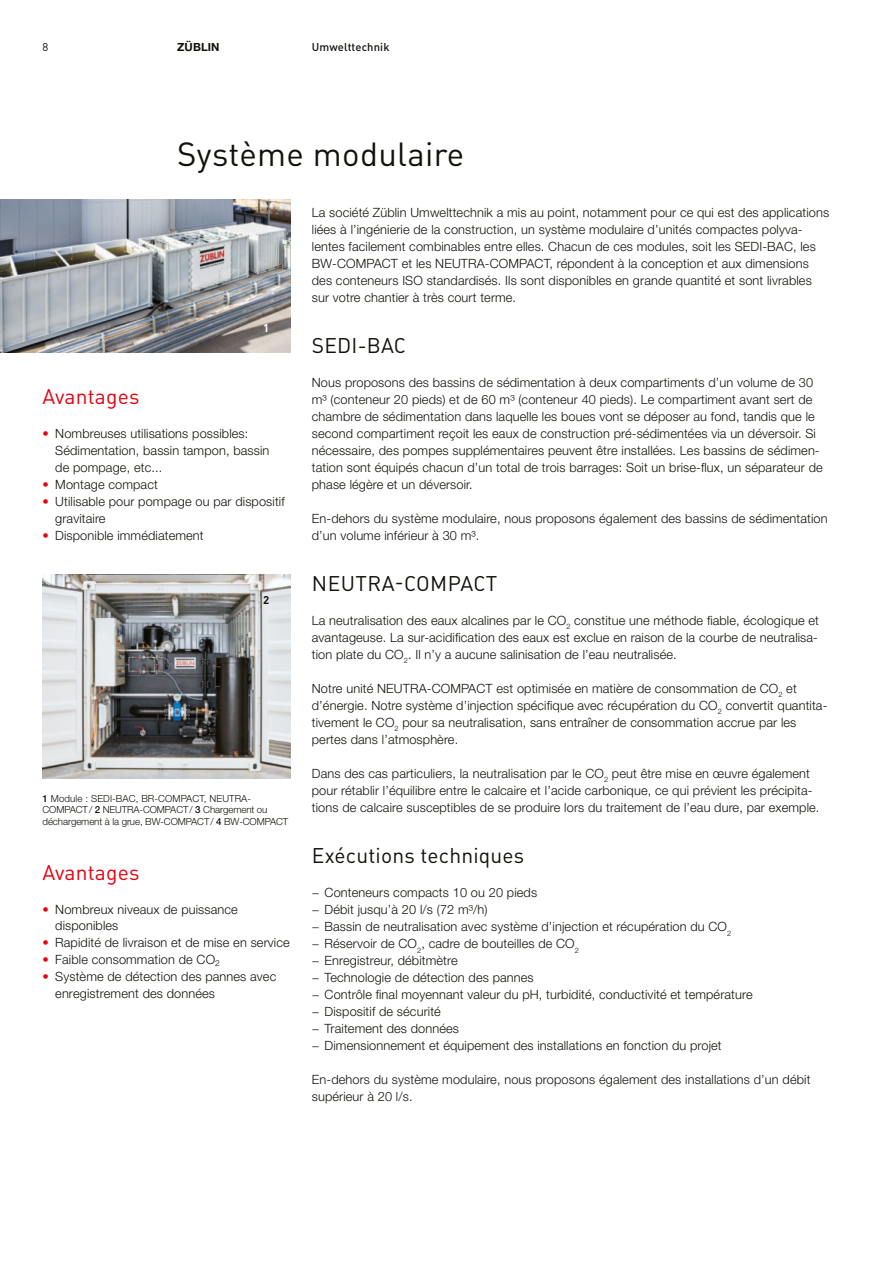
<style>
.page{position:relative;width:893px;height:1263px;background:#fff}
.page>*{position:absolute;margin:0;border:0;box-sizing:border-box;transform-origin:0 0}
.t1{font:33px "DIN Pro";letter-spacing:.01em;color:#12120d}
.t2{font:21px "DIN Pro";letter-spacing:.01em;color:#12120d}
.t3{font:21px "DIN Pro";letter-spacing:.01em;color:#e7000e}
.t4{font:300 12.75px/17px "Helvetica Neue LT Pro";letter-spacing:.01em;color:#12120d}
.t5{font:500 11.25px "DIN Pro";letter-spacing:.01em;color:#12120d}
.t6{font:700 11.25px "Helvetica Neue LT Pro";letter-spacing:.01em;color:#12120d}
.t7{font:11.25px "DIN Pro";color:#12120d}
.t8{font:700 11.25px "DIN Pro";color:#fff}
.t9{font:700 11.25px "DIN Pro";color:#12120d}
.t10{font:300 9.75px/11.2px "Helvetica Neue LT Pro";letter-spacing:-.01em;color:#12120d}
.s1{color:#e7000e}
.s2{font-weight:500}
</style>
<div class="page">
<img style="left:43px;top:574px;width:248px;height:204px">
<img style="left:0;top:200px;width:291px;height:153px">
<p class="t7" style="left:43px;top:39px;width:7px">8</p>
<p class="t6" style="left:177px;top:40px;width:44px">ZÜBLIN</p>
<p class="t5" style="left:312px;top:39px;width:79px">Umwelttechnik</p>
<h1 class="t1" style="left:177px;top:131px;width:289px">Système modulaire</h1>
<p class="t8" style="left:263px;top:320px;width:8px">1</p>
<h2 class="t3" style="left:43px;top:382px;width:98px">Avantages</h2>
<p class="t4" style="left:55px;top:425px;width:216px;text-indent:-13px"><span class="s1">•</span> Nombreuses utilisations possibles:<br>Sédimentation, bassin tampon, bassin de pompage, etc...</p>
<p class="t4" style="left:43px;top:476px;width:117px"><span class="s1">•</span> Montage compact</p>
<p class="t4" style="left:55px;top:493px;width:231px;text-indent:-13px"><span class="s1">•</span> Utilisable pour pompage ou par dispositif gravitaire</p>
<p class="t4" style="left:43px;top:527px;width:163px"><span class="s1">•</span> Disponible immédiatement</p>
<p class="t9" style="left:263px;top:592px;width:8px">2</p>
<p class="t10" style="left:43px;top:793px;width:247px"><span class="s2">1</span> Module : SEDI-BAC, BR-COMPACT, NEUTRA-<br>COMPACT/ <span class="s2">2</span> NEUTRA-COMPACT/ <span class="s2">3</span> Chargement ou déchargement à la grue, BW-COMPACT/ <span class="s2">4</span> BW-COMPACT</p>
<h2 class="t3" style="left:43px;top:858px;width:98px">Avantages</h2>
<p class="t4" style="left:55px;top:900px;width:184px;text-indent:-13px"><span class="s1">•</span> Nombreux niveaux de puissance disponibles</p>
<p class="t4" style="left:43px;top:934px;width:249px"><span class="s1">•</span> Rapidité de livraison et de mise en service</p>
<p class="t4" style="left:43px;top:951px;width:179px"><span class="s1">•</span> Faible consommation de CO<sub>2</sub></p>
<p class="t4" style="left:55px;top:967px;width:223px;text-indent:-13px"><span class="s1">•</span> Système de détection des pannes avec enregistrement des données</p>
<p class="t4" style="left:312px;top:204px;width:519px">La société Züblin Umwelttechnik a mis au point, notamment pour ce qui est des applications liées à l’ingénierie de la construction, un système modulaire d’unités compactes polyva&shy;lentes facilement combinables entre elles. Chacun de ces modules, soit les SEDI-BAC, les BW-COMPACT et les NEUTRA-COMPACT, répondent à la conception et aux dimensions des conteneurs ISO standardisés. Ils sont disponibles en grande quantité et sont livrables sur votre chantier à très court terme.</p>
<h2 class="t2" style="left:312px;top:331px;width:96px">SEDI-BAC</h2>
<p class="t4" style="left:312px;top:374px;width:512px">Nous proposons des bassins de sédimentation à deux compartiments d’un volume de 30 m³ (conteneur 20 pieds) et de 60 m³ (conteneur 40 pieds). Le compartiment avant sert de chambre de sédimentation dans laquelle les boues vont se déposer au fond, tandis que le second compartiment reçoit les eaux de construction pré-sédimentées via un déversoir. Si nécessaire, des pompes supplémentaires peuvent être installées. Les bassins de sédimen&shy;tation sont équipés chacun d’un total de trois barrages: Soit un brise-flux, un séparateur de phase légère et un déversoir.</p>
<p class="t4" style="left:312px;top:510px;width:517px">En-dehors du système modulaire, nous proposons également des bassins de sédimentation d’un volume inférieur à 30 m³.</p>
<h2 class="t2" style="left:312px;top:569px;width:187px">NEUTRA-COMPACT</h2>
<p class="t4" style="left:312px;top:612px;width:509px;text-align:justify">La neutralisation des eaux alcalines par le CO<sub>2</sub> constitue une méthode fiable, écologique et avantageuse. La sur-acidification des eaux est exclue en raison de la courbe de neutralisa&shy;tion plate du CO<sub>2</sub>. Il n’y a aucune salinisation de l’eau neutralisée.</p>
<p class="t4" style="left:312px;top:680px;width:517px">Notre unité NEUTRA-COMPACT est optimisée en matière de consommation de CO<sub>2</sub> et d’énergie. Notre système d’injection spécifique avec récupération du CO<sub>2</sub> convertit quantita&shy;tivement le CO<sub>2</sub> pour sa neutralisation, sans entraîner de consommation accrue par les pertes dans l’atmosphère.</p>
<p class="t4" style="left:312px;top:765px;width:509px">Dans des cas particuliers, la neutralisation par le CO<sub>2</sub> peut être mise en œuvre également pour rétablir l’équilibre entre le calcaire et l’acide carbonique, ce qui prévient les précipita&shy;tions de calcaire susceptibles de se produire lors du traitement de l’eau dure, par exemple.</p>
<h2 class="t2" style="left:312px;top:841px;width:214px">Exécutions techniques</h2>
<p class="t4" style="left:312px;top:884px;width:442px">− Conteneurs compacts 10 ou 20 pieds<br>− Débit jusqu’à 20 l/s (72 m³/h)<br>− Bassin de neutralisation avec système d’injection et récupération du CO<sub>2<br></sub>− Réservoir de CO<sub>2</sub>, cadre de bouteilles de CO<sub>2<br></sub>− Enregistreur, débitmètre<br>− Technologie de détection des pannes<br>− Contrôle final moyennant valeur du pH, turbidité, conductivité et température − Dispositif de sécurité<br>− Traitement des données<br>− Dimensionnement et équipement des installations en fonction du projet</p>
<p class="t4" style="left:312px;top:1071px;width:500px">En-dehors du système modulaire, nous proposons également des installations d’un débit supérieur à 20 l/s.</p>
</div>
